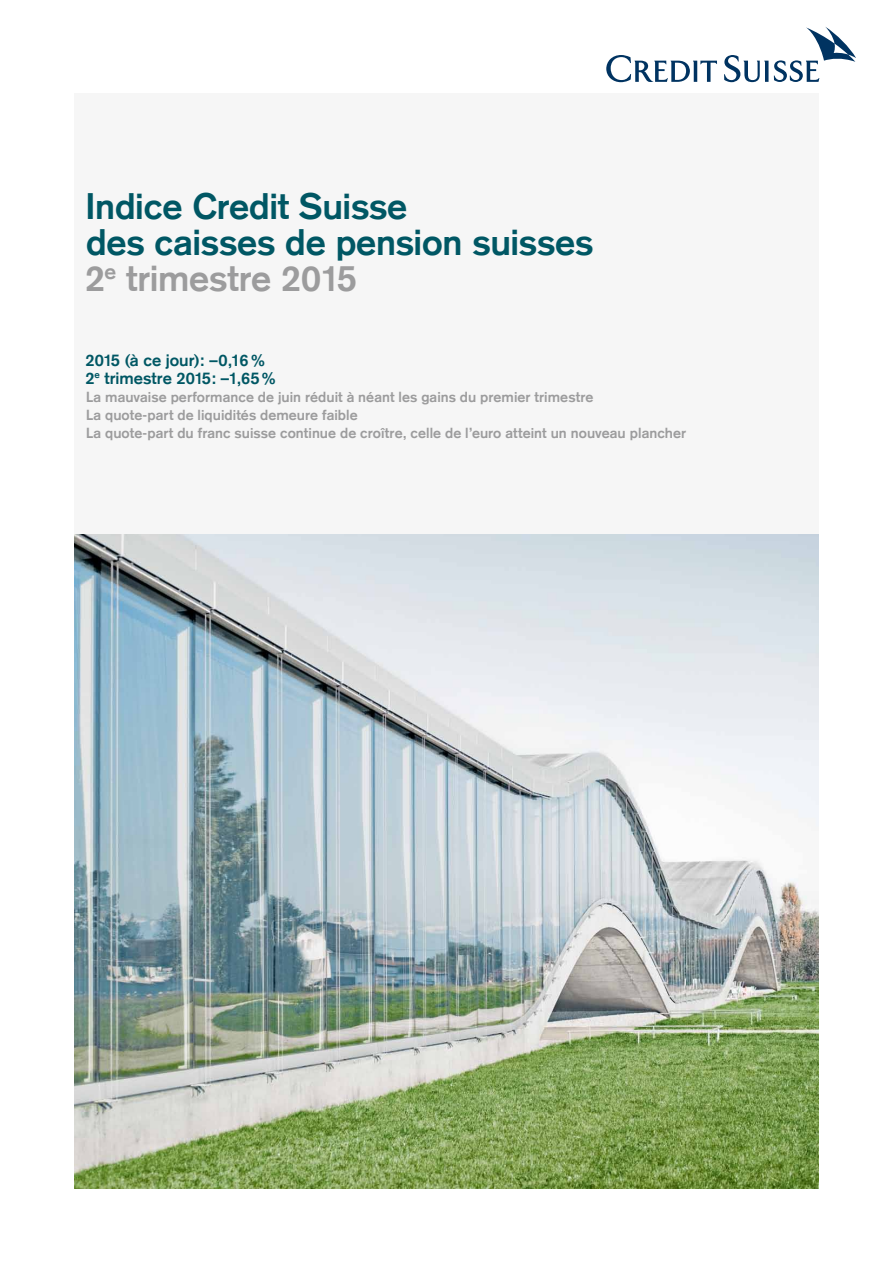
<style>
.page{position:relative;width:893px;height:1263px;background:#fff}
.page>*{position:absolute;margin:0;border:0;box-sizing:border-box;transform-origin:0 0}
.t1{font:700 36px/36px "Credit Suisse Type";letter-spacing:-.005em;color:#005764}
.t2{font:700 16.5px/18px "Credit Suisse Type";color:#005764}
.t3{font:700 14.25px/18px "Credit Suisse Type";letter-spacing:.005em;color:#9c9c9d}
.s1{color:#9c9c9d}
</style>
<div class="page">
<div style="left:74px;top:93px;width:745px;height:459px;background:#f6f6f6"></div>
<img style="left:74px;top:534px;width:745px;height:654px">
<svg style="left:606px;top:27px;width:250px;height:55px"></svg>
<h1 class="t1" style="left:85px;top:189px;width:510px">Indice Credit Suisse<br>des caisses de pension suisses<br><span class="s1">2</span><sup>e</sup> <span class="s1">trimestre 2015</span></h1>
<p class="t2" style="left:85px;top:351px;width:193px">2015 (à ce jour): –0,16%<br>2<sup>e</sup> trimestre 2015: –1,65%</p>
<p class="t3" style="left:86px;top:388px;width:601px">La mauvaise performance de juin réduit à néant les gains du premier trimestre<br>La quote-part de liquidités demeure faible<br>La quote-part du franc suisse continue de croître, celle de l’euro atteint un nouveau plancher</p>
</div>
